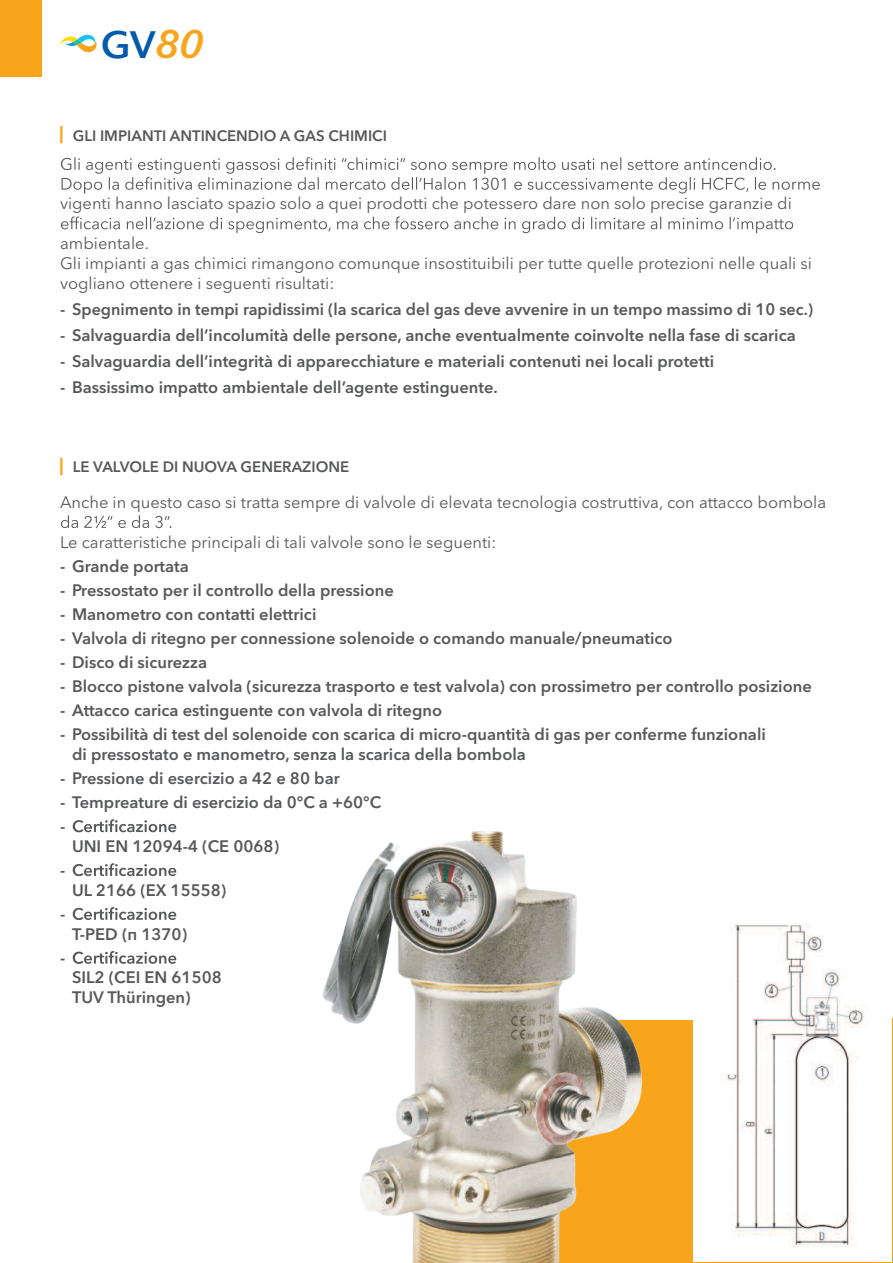
<style>
.page{position:relative;width:893px;height:1263px;background:#fff}
.page>*{position:absolute;margin:0;border:0;box-sizing:border-box;transform-origin:0 0}
.t1{font:37.95px "Delta";color:#015aaa}
.t2{font:600 16.5px/19.8px "Avenir Next";color:#57585a}
.t3{font:16.5px/19.8px "Avenir Next";color:#57585a}
.t4{font:600 15px "Avenir Next";color:#57585a}
.s1{font-style:italic;font-size:41.1px;color:#f9a51b}
</style>
<div class="page">
<div style="left:444px;top:1020px;width:448px;height:243px;background:#f9a51b"></div>
<div style="left:694px;top:913px;width:198px;height:348px;background:#fff"></div>
<img style="left:726px;top:924px;width:139px;height:323px">
<img style="left:322px;top:831px;width:320px;height:432px">
<svg style="left:60px;top:126px;width:2px;height:17px"></svg>
<svg style="left:60px;top:458px;width:2px;height:17px"></svg>
<svg style="left:61px;top:157px;width:759px;height:37px"></svg>
<svg style="left:61px;top:216px;width:732px;height:17px"></svg>
<svg style="left:61px;top:515px;width:110px;height:13px"></svg>
<svg style="left:61px;top:819px;width:115px;height:13px"></svg>
<svg style="left:61px;top:863px;width:115px;height:13px"></svg>
<svg style="left:61px;top:907px;width:115px;height:13px"></svg>
<svg style="left:61px;top:951px;width:115px;height:13px"></svg>
<svg style="left:60px;top:35px;width:37px;height:18px"></svg>
<div style="left:0;top:0;width:42px;height:77px;background:#f9a51b"></div>
<hr style="left:892px;top:1018px;width:1px;height:245px;background:#f9a51b">
<h1 class="t1" style="left:101px;top:31px;width:103px">GV<span class="s1">80</span></h1>
<p class="t4" style="left:73px;top:123px;width:316px">GLI IMPIANTI ANTINCENDIO A GAS CHIMICI</p>
<p class="t3" style="left:60px;top:193px;width:733px">vigenti hanno lasciato spazio solo a quei prodotti che potessero dare non solo precise garanzie di</p>
<p class="t3" style="left:60px;top:233px;width:753px">ambientale.<br>Gli impianti a gas chimici rimangono comunque insostituibili per tutte quelle protezioni nelle quali si vogliano ottenere i seguenti risultati:</p>
<p class="t2" style="left:60px;top:299px;width:755px">- Spegnimento in tempi rapidissimi (la scarica del gas deve avvenire in un tempo massimo di 10 sec.)</p>
<p class="t2" style="left:60px;top:325px;width:737px">- Salvaguardia dell’incolumità delle persone, anche eventualmente coinvolte nella fase di scarica</p>
<p class="t2" style="left:60px;top:351px;width:656px">- Salvaguardia dell’integrità di apparecchiature e materiali contenuti nei locali protetti</p>
<p class="t2" style="left:60px;top:377px;width:439px">- Bassissimo impatto ambientale dell’agente estinguente.</p>
<p class="t4" style="left:73px;top:454px;width:278px">LE VALVOLE DI NUOVA GENERAZIONE</p>
<p class="t3" style="left:60px;top:492px;width:768px">Anche in questo caso si tratta sempre di valvole di elevata tecnologia costruttiva, con attacco bombola</p>
<p class="t3" style="left:60px;top:531px;width:438px">Le caratteristiche principali di tali valvole sono le seguenti:</p>
<p class="t2" style="left:60px;top:556px;width:130px">- Grande portata</p>
<p class="t2" style="left:60px;top:580px;width:335px">- Pressostato per il controllo della pressione</p>
<p class="t2" style="left:60px;top:604px;width:258px">- Manometro con contatti elettrici</p>
<p class="t2" style="left:60px;top:628px;width:614px">- Valvola di ritegno per connessione solenoide o comando manuale/pneumatico</p>
<p class="t2" style="left:60px;top:652px;width:149px">- Disco di sicurezza</p>
<p class="t2" style="left:60px;top:676px;width:753px">- Blocco pistone valvola (sicurezza trasporto e test valvola) con prossimetro per controllo posizione</p>
<p class="t2" style="left:60px;top:700px;width:384px">- Attacco carica estinguente con valvola di ritegno</p>
<p class="t2" style="left:72px;top:724px;width:695px;text-indent:-12px">- Possibilità di test del solenoide con scarica di micro-quantità di gas per conferme funzionali di pressostato e manometro, senza la scarica della bombola</p>
<p class="t2" style="left:60px;top:768px;width:281px">- Pressione di esercizio a 42 e 80 bar</p>
<p class="t2" style="left:60px;top:792px;width:323px">- Tempreature di esercizio da 0°C a +60°C</p>
<p class="t2" style="left:72px;top:836px;width:209px">UNI EN 12094-4 (CE 0068)</p>
<p class="t2" style="left:72px;top:880px;width:156px">UL 2166 (EX 15558)</p>
<p class="t2" style="left:72px;top:923px;width:117px">T-PED (π 1370)</p>
<p class="t2" style="left:72px;top:967px;width:151px">SIL2 (CEI EN 61508<br>TUV Thüringen)</p>
</div>
